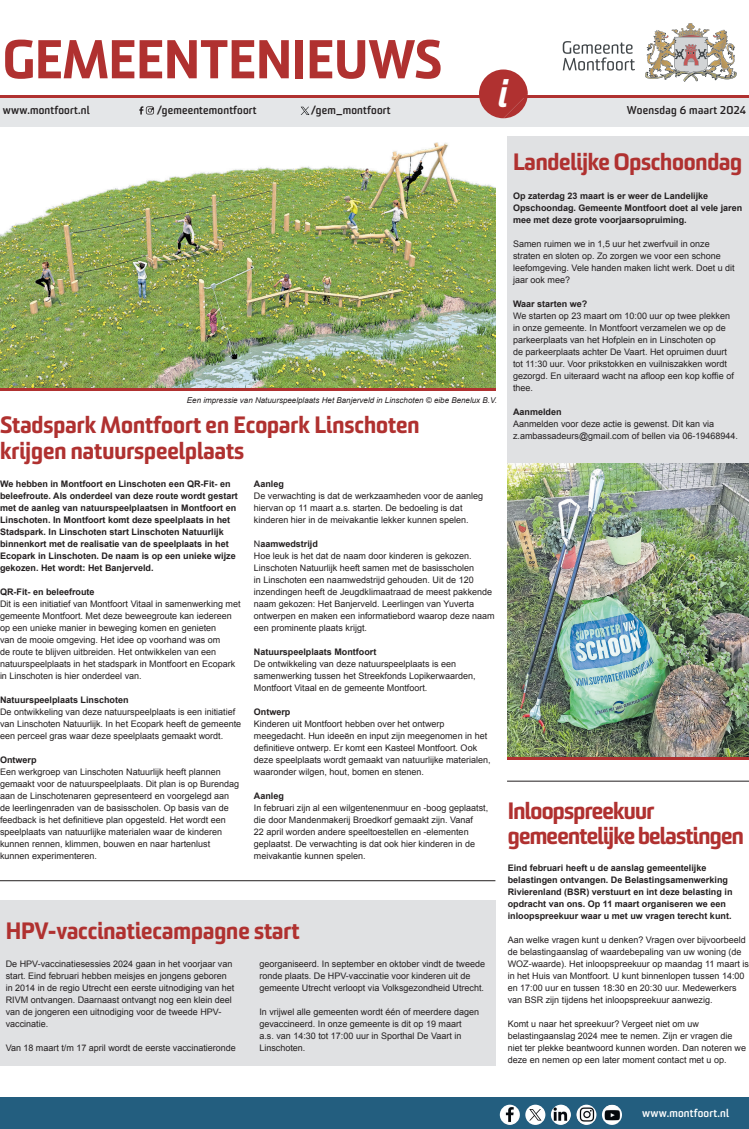
<style>
.page{position:relative;width:749px;height:1129px;background:#fff}
.page>*{position:absolute;margin:0;border:0;box-sizing:border-box;transform-origin:0 0}
.t1{font:900 53px "Sommet";color:#b03130}
.t2{font:italic 900 37.4px "Sommet";color:#fff}
.t3{font:900 23px/26px "Sommet";color:#b03130}
.t4{font:900 23px/25px "Sommet";letter-spacing:-.03em;color:#b03130}
.t5{font:700 11px "Sommet";letter-spacing:.02em;color:#231f20}
.t6{font:700 11px "Sommet";letter-spacing:.02em;color:#fff}
.t7{font:9px/12px "Arial";color:#231f20}
.t8{font:700 9px/12px "Arial";color:#231f20}
.t9{font:italic 8px "Arial";color:#231f20}
.s1{font-weight:700}
</style>
<div class="page">
<div style="left:507px;top:136px;width:241px;height:622px;background:#e0e1e3"></div>
<div style="left:0;top:900px;width:495px;height:165px;background:#e0e1e3"></div>
<div style="left:0;top:1097px;width:748px;height:31px;background:#235e7f"></div>
<img style="left:499px;top:1104px;width:20px;height:20px;border-radius:10px">
<svg style="left:525px;top:1104px;width:20px;height:20px"></svg>
<img style="left:550px;top:1104px;width:20px;height:20px;border-radius:10px">
<img style="left:576px;top:1104px;width:20px;height:20px;border-radius:10px">
<img style="left:601px;top:1104px;width:20px;height:20px;border-radius:10px">
<svg style="left:529px;top:1108px;width:12px;height:12px"></svg>
<div style="left:0;top:97px;width:748px;height:29px;background:#e4e6e8"></div>
<hr style="left:0;top:95px;width:748px;height:2px;background:#b03130">
<svg style="left:479px;top:69px;width:48px;height:49px"></svg>
<svg style="left:139px;top:106px;width:15px;height:8px"></svg>
<hr style="left:507px;top:780px;width:241px;height:1px;background:#231f20">
<hr style="left:0;top:880px;width:495px;height:1px;background:#231f20">
<svg style="left:562px;top:23px;width:175px;height:59px"></svg>
<svg style="left:300px;top:107px;width:9px;height:8px"></svg>
<img style="left:0;top:142px;width:495px;height:246px">
<hr style="left:0;top:388px;width:495px;height:3px;background:#b03130">
<img style="left:507px;top:464px;width:241px;height:292px">
<hr style="left:507px;top:756px;width:241px;height:3px;background:#b03130">
<h1 class="t1" style="left:3px;top:26px;width:440px">GEMEENTENIEUWS</h1>
<p class="t5" style="left:3px;top:103px;width:88px">www.montfoort.nl</p>
<p class="t5" style="left:157px;top:103px;width:101px">/gemeentemontfoort</p>
<p class="t5" style="left:310px;top:103px;width:81px">/gem_montfoort</p>
<h2 class="t2" style="left:496px;top:70px;width:11px">i</h2>
<p class="t5" style="left:626px;top:103px;width:121px">Woensdag 6 maart 2024</p>
<h3 class="t3" style="left:513px;top:149px;width:230px">Landelijke Opschoondag</h3>
<p class="t9" style="left:187px;top:394px;width:311px">Een impressie van Natuurspeelplaats Het Banjerveld in Linschoten © eibe Benelux B.V.</p>
<h3 class="t3" style="left:0;top:411px;width:421px">Stadspark Montfoort en Ecopark Linschoten krijgen natuurspeelplaats</h3>
<p class="t8" style="left:0;top:478px;width:239px">We hebben in Montfoort en Linschoten een QR-Fit- en beleefroute. Als onderdeel van deze route wordt gestart met de aanleg van natuurspeelplaatsen in Montfoort en Linschoten. In Montfoort komt deze speelplaats in het Stadspark. In Linschoten start Linschoten Natuurlijk binnenkort met de realisatie van de speelplaats in het Ecopark in Linschoten. De naam is op een unieke wijze gekozen. Het wordt: Het Banjerveld.</p>
<p class="t8" style="left:0;top:586px;width:96px">QR-Fit- en beleefroute</p>
<p class="t7" style="left:0;top:597px;width:242px">Dit is een initiatief van Montfoort Vitaal in samenwerking met gemeente Montfoort. Met deze beweegroute kan iedereen op een unieke manier in beweging komen en genieten<br>van de mooie omgeving. Het idee op voorhand was om<br>de route te blijven uitbreiden. Het ontwikkelen van een natuurspeelplaats in het stadspark in Montfoort en Ecopark in Linschoten is hier onderdeel van.</p>
<p class="t8" style="left:0;top:694px;width:130px">Natuurspeelplaats Linschoten</p>
<p class="t7" style="left:0;top:705px;width:243px">De ontwikkeling van deze natuurspeelplaats is een initiatief van Linschoten Natuurlijk. In het Ecopark heeft de gemeente een perceel gras waar deze speelplaats gemaakt wordt.</p>
<p class="t8" style="left:0;top:754px;width:38px">Ontwerp</p>
<p class="t7" style="left:0;top:765px;width:241px">Een werkgroep van Linschoten Natuurlijk heeft plannen gemaakt voor de natuurspeelplaats. Dit plan is op Burendag aan de Linschotenaren gepresenteerd en voorgelegd aan de leerlingenraden van de basisscholen. Op basis van de feedback is het definitieve plan opgesteld. Het wordt een speelplaats van natuurlijke materialen waar de kinderen kunnen rennen, klimmen, bouwen en naar hartenlust kunnen experimenteren.</p>
<p class="t8" style="left:254px;top:478px;width:32px">Aanleg</p>
<p class="t7" style="left:254px;top:489px;width:231px">De verwachting is dat de werkzaamheden voor de aanleg hiervan op 11 maart a.s. starten. De bedoeling is dat kinderen hier in de meivakantie lekker kunnen spelen.</p>
<p class="t7" style="left:254px;top:537px;width:242px">N<span class="s1">aamwedstrijd<br></span>Hoe leuk is het dat de naam door kinderen is gekozen.<br>Linschoten Natuurlijk heeft samen met de basisscholen<br>in Linschoten een naamwedstrijd gehouden. Uit de 120 inzendingen heeft de Jeugdklimaatraad de meest pakkende naam gekozen: Het Banjerveld. Leerlingen van Yuverta ontwerpen en maken een informatiebord waarop deze naam een prominente plaats krijgt.</p>
<p class="t8" style="left:254px;top:646px;width:124px">Natuurspeelplaats Montfoort</p>
<p class="t7" style="left:254px;top:657px;width:223px">De ontwikkeling van deze natuurspeelplaats is een samenwerking tussen het Streekfonds Lopikerwaarden,<br>Montfoort Vitaal en de gemeente Montfoort.</p>
<p class="t8" style="left:254px;top:706px;width:38px">Ontwerp</p>
<p class="t7" style="left:254px;top:717px;width:238px">Kinderen uit Montfoort hebben over het ontwerp meegedacht. Hun ideeën en input zijn meegenomen in het definitieve ontwerp. Er komt een Kasteel Montfoort. Ook deze speelplaats wordt gemaakt van natuurlijke materialen, waaronder wilgen, hout, bomen en stenen.</p>
<p class="t8" style="left:254px;top:790px;width:32px">Aanleg</p>
<p class="t7" style="left:254px;top:801px;width:236px">In februari zijn al een wilgentenenmuur en -boog geplaatst, die door Mandenmakerij Broedkorf gemaakt zijn. Vanaf<br>22 april worden andere speeltoestellen en -elementen geplaatst. De verwachting is dat ook hier kinderen in de meivakantie kunnen spelen.</p>
<h3 class="t3" style="left:6px;top:917px;width:295px">HPV-vaccinatiecampagne start</h3>
<p class="t7" style="left:6px;top:957px;width:230px">De HPV-vaccinatiesessies 2024 gaan in het voorjaar van start. Eind februari hebben meisjes en jongens geboren in 2014 in de regio Utrecht een eerste uitnodiging van het RIVM ontvangen. Daarnaast ontvangt nog een klein deel van de jongeren een uitnodiging voor de tweede HPV&shy;vaccinatie.</p>
<p class="t7" style="left:6px;top:1041px;width:232px">Van 18 maart t/m 17 april wordt de eerste vaccinatieronde</p>
<p class="t7" style="left:259px;top:957px;width:227px">georganiseerd. In september en oktober vindt de tweede ronde plaats. De HPV-vaccinatie voor kinderen uit de gemeente Utrecht verloopt via Volksgezondheid Utrecht.</p>
<p class="t7" style="left:259px;top:1005px;width:221px">In vrijwel alle gemeenten wordt één of meerdere dagen gevaccineerd. In onze gemeente is dit op 19 maart<br>a.s. van 14:30 tot 17:00 uur in Sporthal De Vaart in Linschoten.</p>
<p class="t8" style="left:513px;top:190px;width:231px">Op zaterdag 23 maart is er weer de Landelijke<br>Opschoondag. Gemeente Montfoort doet al vele jaren mee met deze grote voorjaarsopruiming.</p>
<p class="t7" style="left:513px;top:237px;width:223px">Samen ruimen we in 1,5 uur het zwerfvuil in onze straten en sloten op. Zo zorgen we voor een schone leefomgeving. Vele handen maken licht werk. Doet u dit jaar ook mee?</p>
<p class="t8" style="left:513px;top:298px;width:76px">Waar starten we?</p>
<p class="t7" style="left:513px;top:309px;width:222px">We starten op 23 maart om 10:00 uur op twee plekken in onze gemeente. In Montfoort verzamelen we op de parkeerplaats van het Hofplein en in Linschoten op<br>de parkeerplaats achter De Vaart. Het opruimen duurt tot 11:30 uur. Voor prikstokken en vuilniszakken wordt gezorgd. En uiteraard wacht na afloop een kop koffie of thee.</p>
<p class="t8" style="left:513px;top:406px;width:50px">Aanmelden</p>
<p class="t7" style="left:513px;top:417px;width:226px">Aanmelden voor deze actie is gewenst. Dit kan via z.ambassadeurs@gmail.com of bellen via 06-19468944.</p>
<h3 class="t4" style="left:507px;top:798px;width:237px">Inloopspreekuur gemeentelijke belastingen</h3>
<p class="t8" style="left:507px;top:862px;width:226px">Eind februari heeft u de aanslag gemeentelijke belastingen ontvangen. De Belastingsamenwerking Rivierenland (BSR) verstuurt en int deze belasting in opdracht van ons. Op 11 maart organiseren we een inloopspreekuur waar u met uw vragen terecht kunt.</p>
<p class="t7" style="left:507px;top:933px;width:242px">Aan welke vragen kunt u denken? Vragen over bijvoorbeeld de belastingaanslag of waardebepaling van uw woning (de WOZ-waarde). Het inloopspreekuur op maandag 11 maart is in het Huis van Montfoort. U kunt binnenlopen tussen 14:00 en 17:00 uur en tussen 18:30 en 20:30 uur. Medewerkers van BSR zijn tijdens het inloopspreekuur aanwezig.</p>
<p class="t7" style="left:507px;top:1017px;width:240px">Komt u naar het spreekuur? Vergeet niet om uw belastingaanslag 2024 mee te nemen. Zijn er vragen die niet ter plekke beantwoord kunnen worden. Dan noteren we deze en nemen op een later moment contact met u op.</p>
<p class="t6" style="left:642px;top:1105px;width:88px">www.montfoort.nl</p>
</div>
